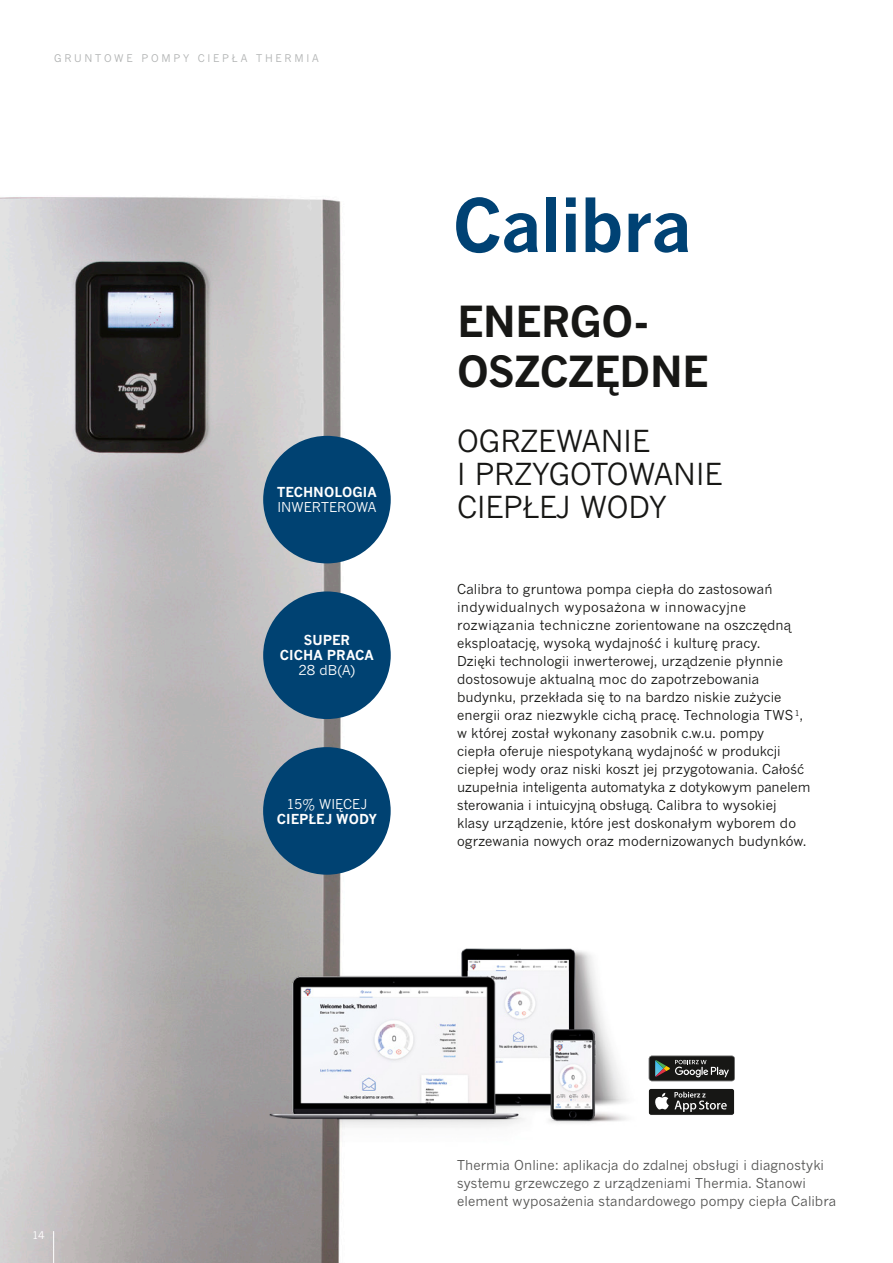
<style>
.page{position:relative;width:893px;height:1263px;background:#fff}
.page>*{position:absolute;margin:0;border:0;box-sizing:border-box;transform-origin:0 0}
.t1{font:700 72px "News Gothic MT Pro";letter-spacing:-.02em;color:#004274}
.t2{font:700 42px/50.4px "News Gothic MT Pro";letter-spacing:-.015em;color:#171715}
.t3{font:30px/33px "News Gothic MT Pro";color:#171715}
.t4{font:13.5px/18px "News Gothic MT Pro";letter-spacing:.005em;color:#171715}
.t5{font:13.5px/18px "News Gothic MT Pro";letter-spacing:.005em;color:#555554}
.t6{font:700 13.5px/15px "News Gothic MT Pro";letter-spacing:.005em;color:#fff;text-align:center}
.t7{font:13.5px "News Gothic MT Pro";letter-spacing:.005em;color:#fff}
.t8{font:10.5px "News Gothic MT Pro";letter-spacing:.265em;color:#b0b2b2}
.t9{font:10.5px "News Gothic MT Pro";color:#fff}
</style>
<div class="page">
<img style="left:0;top:197px;width:347px;height:1066px">
<hr style="left:53px;top:1231px;width:1px;height:32px;background:#fff">
<div style="left:263px;top:591px;width:128px;height:128px;background:#004272;border-radius:50%"></div>
<div style="left:263px;top:747px;width:128px;height:128px;background:#004272;border-radius:50%"></div>
<div style="left:263px;top:436px;width:128px;height:127px;background:#004272;border-radius:50%"></div>
<img style="left:520px;top:948px;width:107px;height:175px">
<img style="left:251px;top:873px;width:269px;height:323px">
<svg style="left:650px;top:1090px;width:83px;height:23px"></svg>
<div style="left:648px;top:1088px;width:87px;height:27px;border:1px solid #fff;border-radius:3px"></div>
<svg style="left:649px;top:1056px;width:86px;height:25px"></svg>
<p class="t8" style="left:54px;top:52px;width:266px">GRUNTOWE POMPY CIEPŁA THERMIA</p>
<p class="t6" style="left:277px;top:485px;width:101px">TECHNOLOGIA</p>
<p class="t7" style="left:277px;top:499px;width:100px">INWERTEROWA</p>
<p class="t6" style="left:280px;top:633px;width:95px">SUPER<br>CICHA PRACA</p>
<p class="t7" style="left:298px;top:662px;width:58px">28 dB(A)</p>
<p class="t7" style="left:286px;top:795px;width:82px">15% WIĘCEJ</p>
<p class="t6" style="left:277px;top:811px;width:101px">CIEPŁEJ WODY</p>
<h1 class="t1" style="left:452px;top:182px;width:241px">Calibra</h1>
<h2 class="t2" style="left:457px;top:295px;width:253px">ENERGO-<br>OSZCZĘDNE</h2>
<h3 class="t3" style="left:457px;top:424px;width:267px">OGRZEWANIE<br>I PRZYGOTOWANIE<br>CIEPŁEJ WODY</h3>
<p class="t4" style="left:457px;top:580px;width:355px">Calibra to gruntowa pompa ciepła do zastosowań indywidualnych wyposażona w innowacyjne rozwiązania techniczne zorientowane na oszczędną eksploatację, wysoką wydajność i kulturę pracy.<br>Dzięki technologii inwerterowej, urządzenie płynnie dostosowuje aktualną moc do zapotrzebowania budynku, przekłada się to na bardzo niskie zużycie energii oraz niezwykle cichą pracę. Technologia TWS <sup>1</sup>, w której został wykonany zasobnik c.w.u. pompy<br>ciepła oferuje niespotykaną wydajność w produkcji ciepłej wody oraz niski koszt jej przygotowania. Całość uzupełnia inteligenta automatyka z dotykowym panelem sterowania i intuicyjną obsługą. Calibra to wysokiej klasy urządzenie, które jest doskonałym wyborem do ogrzewania nowych oraz modernizowanych budynków.</p>
<p class="t9" style="left:32px;top:1229px;width:14px">14</p>
<p class="t5" style="left:457px;top:1156px;width:381px">Thermia Online: aplikacja do zdalnej obsługi i diagnostyki systemu grzewczego z urządzeniami Thermia. Stanowi element wyposażenia standardowego pompy ciepła Calibra</p>
</div>
